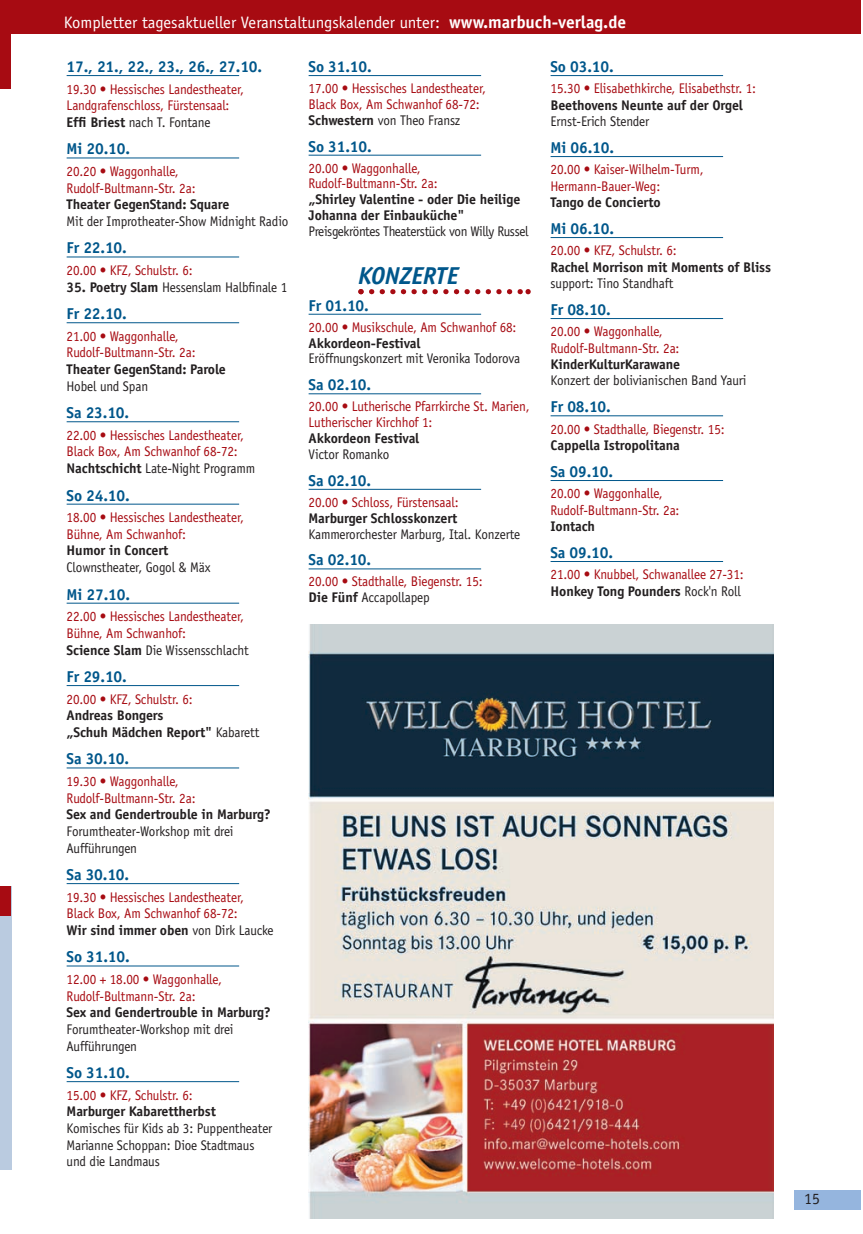
<style>
.page{position:relative;width:863px;height:1234px;background:#fff}
.page>*{position:absolute;margin:0;border:0;box-sizing:border-box;transform-origin:0 0}
.t1{font:italic 700 24.5px "Officina Sans";letter-spacing:-.01em;color:#00578b}
.t2{font:16.62px "Officina Sans";color:#fff}
.t3{font:700 15.75px "Officina Sans";letter-spacing:-.01em;color:#00578b}
.t4{font:15.75px "Officina Sans";color:#231f20}
.t5{font:14px/16.6px "Officina Sans";letter-spacing:-.01em;color:#a70b12;scale:.94 1}
.t6{font:700 14px/16.6px "Officina Sans";letter-spacing:-.01em;color:#231f20}
.t7{font:14px/16.6px "Officina Sans";letter-spacing:-.01em;color:#231f20;scale:.94 1}
.t8{font:14px "Officina Sans";letter-spacing:-.03em;color:#231f20;scale:.94 1}
.s1{font-weight:700;font-size:17.5px}
.s2{font-weight:700;color:#231f20}
.s3{color:#231f20}
.s4{font-weight:700}
.s5{font-weight:400}
</style>
<div class="page">
<div style="left:794px;top:1189px;width:67px;height:20px;background:#95b5de"></div>
<hr style="left:67px;top:75px;width:172px;height:1px;background:#00578b">
<hr style="left:67px;top:158px;width:172px;height:1px;background:#00578b">
<hr style="left:67px;top:257px;width:172px;height:1px;background:#00578b">
<hr style="left:67px;top:322px;width:172px;height:1px;background:#00578b">
<hr style="left:67px;top:421px;width:172px;height:1px;background:#00578b">
<hr style="left:67px;top:504px;width:172px;height:1px;background:#00578b">
<hr style="left:67px;top:603px;width:172px;height:1px;background:#00578b">
<hr style="left:67px;top:685px;width:172px;height:1px;background:#00578b">
<hr style="left:67px;top:768px;width:172px;height:1px;background:#00578b">
<hr style="left:67px;top:883px;width:172px;height:1px;background:#00578b">
<hr style="left:67px;top:966px;width:172px;height:1px;background:#00578b">
<hr style="left:67px;top:1081px;width:172px;height:1px;background:#00578b">
<hr style="left:309px;top:75px;width:172px;height:1px;background:#00578b">
<hr style="left:309px;top:155px;width:172px;height:1px;background:#00578b">
<svg style="left:358px;top:289px;width:173px;height:5px"></svg>
<hr style="left:309px;top:314px;width:172px;height:1px;background:#00578b">
<hr style="left:309px;top:393px;width:172px;height:1px;background:#00578b">
<hr style="left:309px;top:489px;width:172px;height:1px;background:#00578b">
<hr style="left:309px;top:569px;width:172px;height:1px;background:#00578b">
<hr style="left:550px;top:75px;width:173px;height:1px;background:#00578b">
<hr style="left:550px;top:156px;width:173px;height:1px;background:#00578b">
<hr style="left:550px;top:237px;width:173px;height:1px;background:#00578b">
<hr style="left:550px;top:318px;width:173px;height:1px;background:#00578b">
<hr style="left:550px;top:415px;width:173px;height:1px;background:#00578b">
<hr style="left:550px;top:480px;width:173px;height:1px;background:#00578b">
<hr style="left:550px;top:561px;width:173px;height:1px;background:#00578b">
<div style="left:0;top:0;width:10px;height:88px;background:#a70b12"></div>
<div style="left:10px;top:0;width:851px;height:34px;background:#a70b12"></div>
<div style="left:0;top:886px;width:12px;height:284px;background:#bacbe0"></div>
<div style="left:0;top:886px;width:10px;height:30px;background:#a70b12"></div>
<img style="left:308px;top:624px;width:465px;height:594px">
<p class="t2" style="left:64px;top:16px;width:564px">Kompletter tagesaktueller Veranstaltungskalender unter: <span class="s1">www.marbuch-verlag.de</span></p>
<p class="t3" style="left:67px;top:61px;width:197px">17., 21., 22., 23., 26., 27.10.</p>
<p class="t5" style="left:67px;top:82px;width:190px">19.30 • Hessisches Landestheater,<br>Landgrafenschloss, Fürstensaal:<br><span class="s2">Effi Briest</span> <span class="s3">nach T. Fontane</span></p>
<p class="t3" style="left:67px;top:143px;width:65px">Mi 20.10.</p>
<p class="t5" style="left:67px;top:164px;width:139px">20.20 • Waggonhalle,<br>Rudolf-Bultmann-Str. 2a:</p>
<p class="t6" style="left:67px;top:197px;width:164px">Theater GegenStand: Square</p>
<p class="t7" style="left:67px;top:214px;width:237px">Mit der Improtheater-Show Midnight Radio</p>
<p class="t3" style="left:67px;top:242px;width:62px">Fr 22.10.</p>
<p class="t5" style="left:67px;top:263px;width:136px">20.00 • KFZ, Schulstr. 6:</p>
<p class="t7" style="left:67px;top:280px;width:236px"><span class="s4">35. Poetry Slam</span> Hessenslam Halbfinale 1</p>
<p class="t3" style="left:67px;top:308px;width:62px">Fr 22.10.</p>
<p class="t5" style="left:67px;top:329px;width:139px">21.00 • Waggonhalle,<br>Rudolf-Bultmann-Str. 2a:</p>
<p class="t6" style="left:67px;top:362px;width:161px">Theater GegenStand: Parole</p>
<p class="t7" style="left:67px;top:379px;width:88px">Hobel und Span</p>
<p class="t3" style="left:67px;top:407px;width:64px">Sa 23.10.</p>
<p class="t5" style="left:67px;top:428px;width:202px">22.00 • Hessisches Landestheater,<br>Black Box, Am Schwanhof 68-72:<br><span class="s2">Nachtschicht</span> <span class="s3">Late-Night Programm</span></p>
<p class="t3" style="left:67px;top:489px;width:65px">So 24.10.</p>
<p class="t5" style="left:67px;top:510px;width:190px">18.00 • Hessisches Landestheater,<br>Bühne, Am Schwanhof:</p>
<p class="t6" style="left:67px;top:543px;width:103px">Humor in Concert</p>
<p class="t7" style="left:67px;top:560px;width:155px">Clownstheater, Gogol &amp; Mäx</p>
<p class="t3" style="left:67px;top:588px;width:65px">Mi 27.10.</p>
<p class="t5" style="left:67px;top:609px;width:195px">22.00 • Hessisches Landestheater,<br>Bühne, Am Schwanhof:<br><span class="s2">Science Slam</span> <span class="s3">Die Wissensschlacht</span></p>
<p class="t3" style="left:67px;top:671px;width:62px">Fr 29.10.</p>
<p class="t5" style="left:67px;top:692px;width:136px">20.00 • KFZ, Schulstr. 6:</p>
<p class="t6" style="left:67px;top:708px;width:194px">Andreas Bongers<br>„Schuh Mädchen Report" <span class="s5">Kabarett</span></p>
<p class="t3" style="left:67px;top:753px;width:64px">Sa 30.10.</p>
<p class="t5" style="left:67px;top:774px;width:139px">19.30 • Waggonhalle,<br>Rudolf-Bultmann-Str. 2a:</p>
<p class="t6" style="left:67px;top:807px;width:206px">Sex and Gendertrouble in Marburg?</p>
<p class="t7" style="left:67px;top:824px;width:179px">Forumtheater-Workshop mit drei<br>Aufführungen</p>
<p class="t3" style="left:67px;top:869px;width:64px">Sa 30.10.</p>
<p class="t5" style="left:67px;top:890px;width:222px">19.30 • Hessisches Landestheater,<br>Black Box, Am Schwanhof 68-72:<br><span class="s2">Wir sind immer oben</span> <span class="s3">von Dirk Laucke</span></p>
<p class="t3" style="left:67px;top:951px;width:65px">So 31.10.</p>
<p class="t5" style="left:67px;top:972px;width:167px">12.00 + 18.00 • Waggonhalle,<br>Rudolf-Bultmann-Str. 2a:</p>
<p class="t6" style="left:67px;top:1005px;width:206px">Sex and Gendertrouble in Marburg?</p>
<p class="t7" style="left:67px;top:1022px;width:179px">Forumtheater-Workshop mit drei<br>Aufführungen</p>
<p class="t3" style="left:67px;top:1067px;width:65px">So 31.10.</p>
<p class="t5" style="left:67px;top:1088px;width:136px">15.00 • KFZ, Schulstr. 6:</p>
<p class="t6" style="left:67px;top:1104px;width:151px">Marburger Kabarettherbst</p>
<p class="t7" style="left:67px;top:1121px;width:220px">Komisches für Kids ab 3: Puppentheater<br>Marianne Schoppan: Dioe Stadtmaus und die Landmaus</p>
<p class="t3" style="left:309px;top:61px;width:65px">So 31.10.</p>
<p class="t5" style="left:309px;top:81px;width:190px;line-height:15.9px">17.00 • Hessisches Landestheater,<br>Black Box, Am Schwanhof 68-72:<br><span class="s2">Schwestern</span> <span class="s3">von Theo Fransz</span></p>
<p class="t3" style="left:309px;top:140px;width:65px">So 31.10.</p>
<p class="t5" style="left:309px;top:161px;width:139px;line-height:15.9px">20.00 • Waggonhalle,<br>Rudolf-Bultmann-Str. 2a:</p>
<p class="t6" style="left:309px;top:193px;width:213px;line-height:15.9px">„Shirley Valentine - oder Die heilige<br>Johanna der Einbauküche"</p>
<p class="t8" style="left:309px;top:226px;width:235px">Preisgekröntes Theaterstück von Willy Russel</p>
<h1 class="t1" style="left:358px;top:266px;width:102px">KONZERTE</h1>
<p class="t3" style="left:309px;top:299px;width:62px">Fr 01.10.</p>
<p class="t5" style="left:309px;top:320px;width:223px">20.00 • Musikschule, Am Schwanhof 68:</p>
<p class="t6" style="left:309px;top:336px;width:114px">Akkordeon-Festival</p>
<p class="t7" style="left:309px;top:351px;width:227px">Eröffnungskonzert mit Veronika Todorova</p>
<p class="t3" style="left:309px;top:379px;width:64px">Sa 02.10.</p>
<p class="t5" style="left:309px;top:400px;width:237px;line-height:15.9px">20.00 • Lutherische Pfarrkirche St. Marien,<br>Lutherischer Kirchhof 1:</p>
<p class="t6" style="left:309px;top:431px;width:112px">Akkordeon Festival</p>
<p class="t7" style="left:309px;top:447px;width:87px">Victor Romanko</p>
<p class="t3" style="left:309px;top:474px;width:64px">Sa 02.10.</p>
<p class="t5" style="left:309px;top:495px;width:161px">20.00 • Schloss, Fürstensaal:</p>
<p class="t6" style="left:309px;top:511px;width:150px">Marburger Schlosskonzert</p>
<p class="t7" style="left:309px;top:527px;width:227px">Kammerorchester Marburg, Ital. Konzerte</p>
<p class="t3" style="left:309px;top:554px;width:64px">Sa 02.10.</p>
<p class="t5" style="left:309px;top:575px;width:187px;line-height:15.9px">20.00 • Stadthalle, Biegenstr. 15:<br><span class="s2">Die Fünf</span> <span class="s3">Accapollapep</span></p>
<p class="t3" style="left:550px;top:61px;width:65px">So 03.10.</p>
<p class="t5" style="left:550px;top:81px;width:220px">15.30 • Elisabethkirche, Elisabethstr. 1:</p>
<p class="t6" style="left:550px;top:98px;width:194px">Beethovens Neunte auf der Orgel</p>
<p class="t7" style="left:550px;top:114px;width:106px">Ernst-Erich Stender</p>
<p class="t3" style="left:550px;top:142px;width:65px">Mi 06.10.</p>
<p class="t5" style="left:550px;top:163px;width:164px">20.00 • Kaiser-Wilhelm-Turm,<br>Hermann-Bauer-Weg:</p>
<p class="t6" style="left:550px;top:195px;width:112px">Tango de Concierto</p>
<p class="t3" style="left:550px;top:223px;width:65px">Mi 06.10.</p>
<p class="t5" style="left:550px;top:243px;width:136px">20.00 • KFZ, Schulstr. 6:</p>
<p class="t6" style="left:550px;top:260px;width:222px">Rachel Morrison mit Moments of Bliss</p>
<p class="t7" style="left:550px;top:276px;width:132px">support: Tino Standhaft</p>
<p class="t3" style="left:550px;top:304px;width:62px">Fr 08.10.</p>
<p class="t5" style="left:550px;top:324px;width:139px">20.00 • Waggonhalle,<br>Rudolf-Bultmann-Str. 2a:</p>
<p class="t6" style="left:550px;top:357px;width:131px">KinderKulturKarawane</p>
<p class="t7" style="left:550px;top:373px;width:210px">Konzert der bolivianischen Band Yauri</p>
<p class="t3" style="left:550px;top:401px;width:62px">Fr 08.10.</p>
<p class="t5" style="left:550px;top:422px;width:187px">20.00 • Stadthalle, Biegenstr. 15:</p>
<p class="t6" style="left:550px;top:438px;width:131px">Cappella Istropolitana</p>
<p class="t3" style="left:550px;top:466px;width:64px">Sa 09.10.</p>
<p class="t5" style="left:550px;top:486px;width:139px">20.00 • Waggonhalle,<br>Rudolf-Bultmann-Str. 2a:</p>
<p class="t6" style="left:550px;top:519px;width:46px">Iontach</p>
<p class="t3" style="left:550px;top:546px;width:64px">Sa 09.10.</p>
<p class="t5" style="left:550px;top:567px;width:207px">21.00 • Knubbel, Schwanallee 27-31:<br><span class="s2">Honkey Tong Pounders</span> <span class="s3">Rock'n Roll</span></p>
<p class="t4" style="left:804px;top:1192px;width:17px">15</p>
</div>
